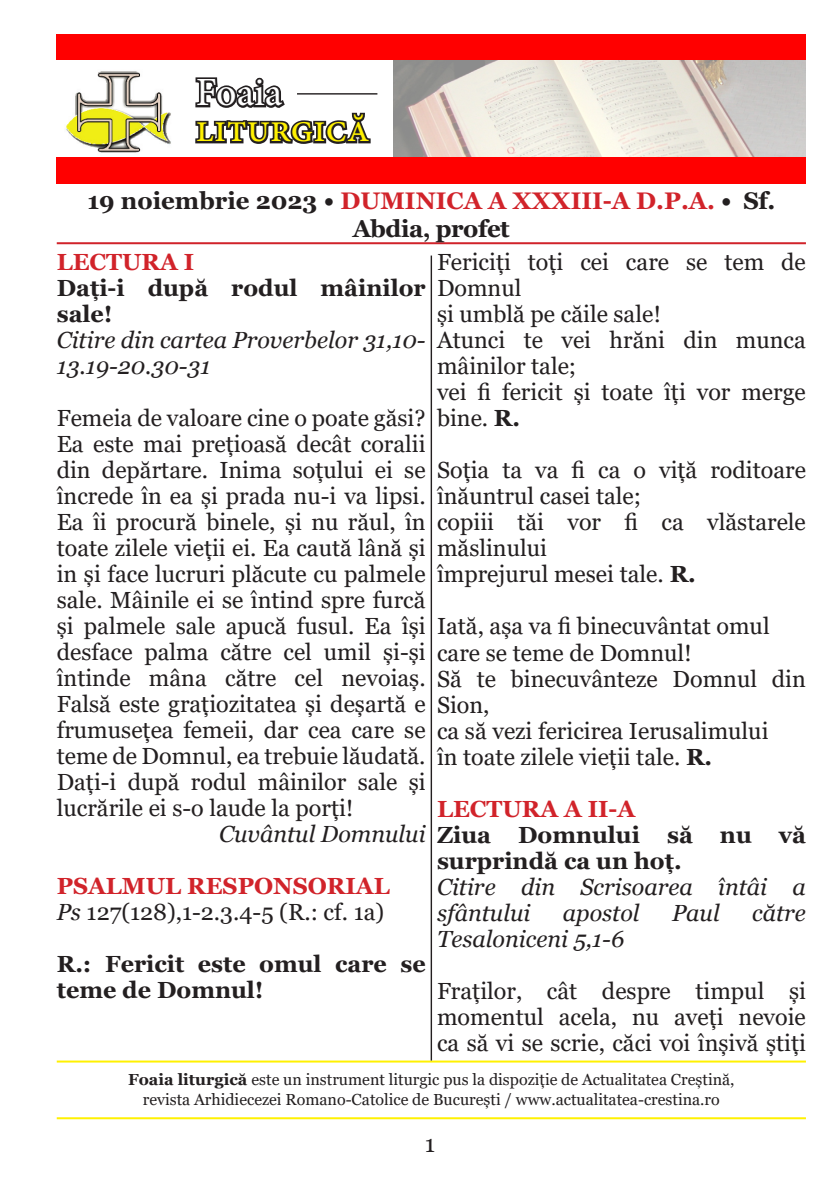
<style>
.page{position:relative;width:840px;height:1191px;background:#fff}
.page>*{position:absolute;margin:0;border:0;box-sizing:border-box;transform-origin:0 0}
.t1{font:40px "Minion Pro";color:#fff101}
.t2{font:40px "Minion Pro";color:#fff}
.t3{font:700 24px/28px "Georgia";color:#231f20;text-align:center}
.t4{font:24px "Georgia";color:#231f20}
.t5{font:23.2px/26px "Georgia";color:#231f20}
.t6{font:italic 23.2px/26px "Georgia";color:#231f20}
.t7{font:700 23.2px/26px "Georgia";color:#231f20}
.t8{font:700 23.2px "Georgia";color:#d1232a}
.t9{font:16px/19.2px "Georgia";color:#231f20;text-align:center}
.s1{color:#d1232a}
.s2{font-style:italic}
.s3{font-weight:700}
</style>
<div class="page">
<img style="left:393px;top:60px;width:412px;height:98px">
<img style="left:57px;top:71px;width:115px;height:87px">
<div style="left:57px;top:158px;width:748px;height:26px;background:#f00"></div>
<hr style="left:57px;top:242px;width:748px;height:2px;background:#d1232a">
<hr style="left:57px;top:1117px;width:748px;height:2px;background:#fff101">
<hr style="left:57px;top:1060px;width:748px;height:2px;background:#fff101">
<div style="left:57px;top:34px;width:748px;height:26px;background:#f00"></div>
<svg style="left:195px;top:77px;width:176px;height:67px"></svg>
<hr style="left:297px;top:93px;width:80px;height:2px;background:#231f20">
<hr style="left:430px;top:255px;width:2px;height:805px;background:#231f20">
<h1 class="t2" style="left:196px;top:66px;width:88px">Foaia</h1>
<h1 class="t1" style="left:196px;top:102px;width:175px">liturgică</h1>
<p class="t3" style="left:87px;top:187px;width:689px">19 noiembrie 2023 • <span class="s1">DUMINICA A XXXIII-A D.P.A.</span> • Sf.<br>Abdia, profet</p>
<p class="t8" style="left:57px;top:247px;width:139px">LECTURA I</p>
<p class="t7" style="left:57px;top:275px;width:370px">Daţi-i după rodul mâinilor sale!</p>
<p class="t6" style="left:57px;top:327px;width:370px">Citire din cartea Proverbelor 31,10-<br>13.19-20.30-31</p>
<p class="t5" style="left:57px;top:405px;width:370px;text-align:justify">Femeia de valoare cine o poate găsi?<br>Ea este mai preţioasă decât coralii din depărtare. Inima soţului ei se încrede în ea şi prada nu-i va lipsi.<br>Ea îi procură binele, şi nu răul, în toate zilele vieţii ei. Ea caută lână şi in şi face lucruri plăcute cu palmele sale. Mâinile ei se întind spre furcă şi palmele sale apucă fusul. Ea îşi desface palma către cel umil şi‑şi întinde mâna către cel nevoiaş.<br>Falsă este graţiozitatea şi deşartă e frumuseţea femeii, dar cea care se teme de Domnul, ea trebuie lăudată.<br>Daţi-i după rodul mâinilor sale şi lucrările ei s-o laude la porţi!</p>
<p class="t6" style="left:219px;top:821px;width:208px">Cuvântul Domnului</p>
<p class="t8" style="left:57px;top:871px;width:334px">PSALMUL RESPONSORIAL</p>
<p class="t5" style="left:57px;top:899px;width:329px"><span class="s2">Ps</span> 127(128),1-2.3.4-5 (R.: cf. 1a)</p>
<p class="t7" style="left:57px;top:951px;width:370px">R.: Fericit este omul care se teme de Domnul!</p>
<p class="t5" style="left:437px;top:250px;width:370px">Fericiţi toţi cei care se tem de<br>Domnul</p>
<p class="t5" style="left:437px;top:302px;width:225px">şi umblă pe căile sale!</p>
<p class="t5" style="left:437px;top:328px;width:370px">Atunci te vei hrăni din munca mâinilor tale;</p>
<p class="t5" style="left:437px;top:380px;width:370px">vei fi fericit şi toate îţi vor merge bine. <span class="s3">R.</span></p>
<p class="t5" style="left:437px;top:458px;width:370px">Soţia ta va fi ca o viţă roditoare înăuntrul casei tale;</p>
<p class="t5" style="left:437px;top:510px;width:370px">copiii tăi vor fi ca vlăstarele măslinului</p>
<p class="t5" style="left:437px;top:562px;width:260px">împrejurul mesei tale. <span class="s3">R.</span></p>
<p class="t5" style="left:437px;top:614px;width:334px">Iată, aşa va fi binecuvântat omul</p>
<p class="t5" style="left:437px;top:640px;width:256px">care se teme de Domnul!</p>
<p class="t5" style="left:437px;top:666px;width:370px">Să te binecuvânteze Domnul din<br>Sion,</p>
<p class="t5" style="left:437px;top:718px;width:333px">ca să vezi fericirea Ierusalimului</p>
<p class="t5" style="left:437px;top:744px;width:276px">în toate zilele vieţii tale. <span class="s3">R.</span></p>
<p class="t8" style="left:437px;top:793px;width:199px">LECTURA A II-A</p>
<p class="t7" style="left:437px;top:821px;width:370px">Ziua Domnului să nu vă surprindă ca un hoţ.</p>
<p class="t6" style="left:437px;top:873px;width:370px">Citire din Scrisoarea întâi a sfântului</p>
<p class="t6" style="left:562px;top:899px;width:78px">apostol</p>
<p class="t6" style="left:671px;top:899px;width:49px">Paul</p>
<p class="t6" style="left:751px;top:899px;width:55px">către</p>
<p class="t6" style="left:437px;top:925px;width:189px">Tesaloniceni 5,1-6</p>
<p class="t5" style="left:437px;top:978px;width:370px;text-align:justify">Fraţilor, cât despre timpul şi momentul acela, nu aveţi nevoie ca să vi se scrie, căci voi înşivă ştiţi</p>
<p class="t9" style="left:128px;top:1070px;width:607px"><span class="s3">Foaia liturgică</span> este un instrument liturgic pus la dispoziție de Actualitatea Creștină, revista Arhidiecezei Romano-Catolice de București / www.actualitatea-crestina.ro</p>
<p class="t4" style="left:424px;top:1129px;width:12px">1</p>
</div>
